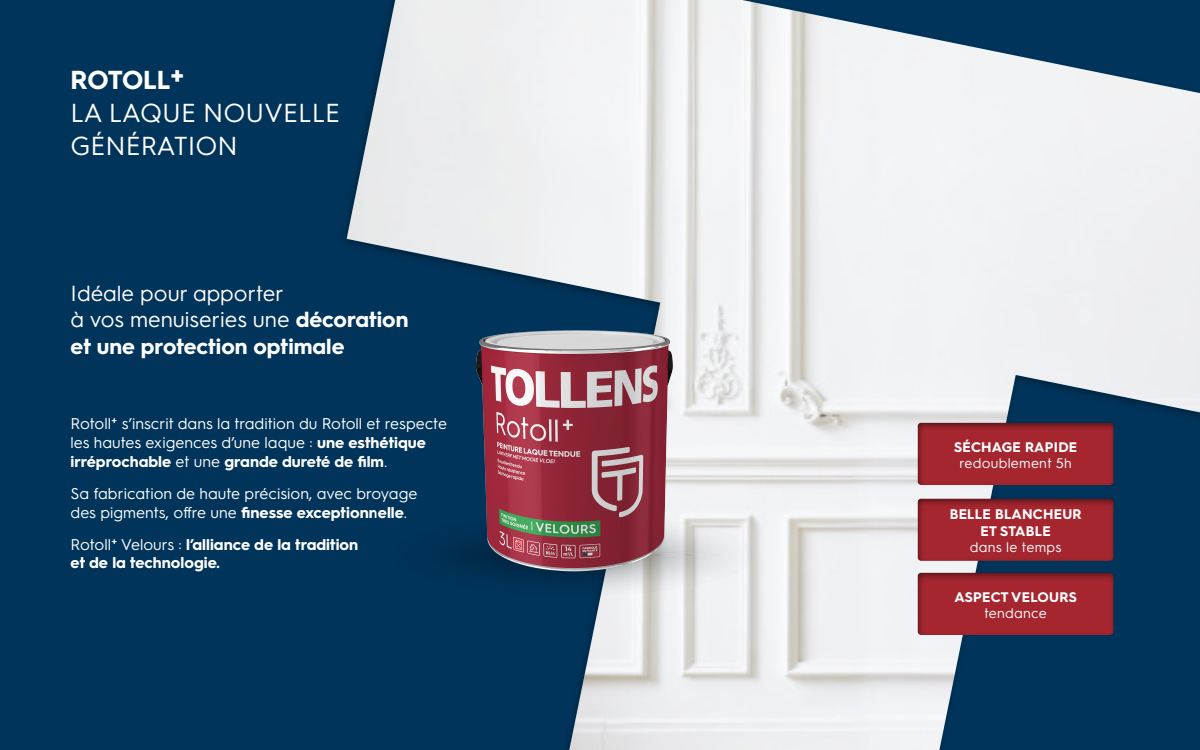
<style>
.page{position:relative;width:1200px;height:750px;background:#00345a}
.page>*{position:absolute;margin:0;border:0;box-sizing:border-box;transform-origin:0 0}
.t1{font:26.12px/33.1px "Hurme Geometric Sans 3";color:#fff}
.t2{font:21.88px/26.2px "Hurme Geometric Sans 3";color:#fff}
.t3{font:15.62px/18.8px "Hurme Geometric Sans 3";color:#fff}
.t4{font:700 15.62px/18.8px "Hurme Geometric Sans 3";color:#fff}
.t5{font:700 13.94px/16.1px "Hurme Geometric Sans 3";letter-spacing:.02em;color:#fff;text-align:center}
.t6{font:13.94px/16.1px "Hurme Geometric Sans 3";letter-spacing:.02em;color:#fff;text-align:center}
.s1{font-weight:700}
.s2{font-weight:400}
</style>
<div class="page">
<img style="left:347px;top:0;width:853px;height:750px">
<svg style="left:376px;top:510px;width:395px;height:90px"></svg>
<img style="left:445px;top:315px;width:264px;height:271px">
<div style="left:918px;top:498px;width:196px;height:63px;background:#000;opacity:.55"></div>
<div style="left:918px;top:572px;width:196px;height:63px;background:#000;opacity:.55"></div>
<div style="left:918px;top:422px;width:196px;height:63px;background:#000;opacity:.55"></div>
<p class="t1" style="left:71px;top:62px;width:271px"><span class="s1">ROTOLL+<br></span>LA LAQUE NOUVELLE<br>GÉNÉRATION</p>
<p class="t2" style="left:71px;top:279px;width:339px">Idéale pour apporter<br>à vos menuiseries une <span class="s1">décoration et une protection optimale</span></p>
<p class="t3" style="left:71px;top:413px;width:378px">Rotoll+ s’inscrit dans la tradition du Rotoll et respecte les hautes exigences d’une laque : <span class="s1">une esthétique irréprochable</span> et une <span class="s1">grande dureté de film</span>.</p>
<p class="t3" style="left:71px;top:483px;width:348px">Sa fabrication de haute précision, avec broyage des pigments, offre une <span class="s1">finesse exceptionnelle</span>.</p>
<p class="t4" style="left:71px;top:534px;width:289px"><span class="s2">Rotoll</span><sup>+</sup> <span class="s2">Velours :</span> l’alliance de la tradition et de la technologie.</p>
<p class="t6" style="left:954px;top:438px;width:125px"><span class="s1">SÉCHAGE RAPIDE </span>redoublement 5h</p>
<p class="t5" style="left:950px;top:506px;width:134px">BELLE BLANCHEUR<br>ET STABLE<br><span class="s2">dans le temps</span></p>
<p class="t5" style="left:954px;top:588px;width:124px">ASPECT VELOURS <span class="s2">tendance</span></p>
</div>
